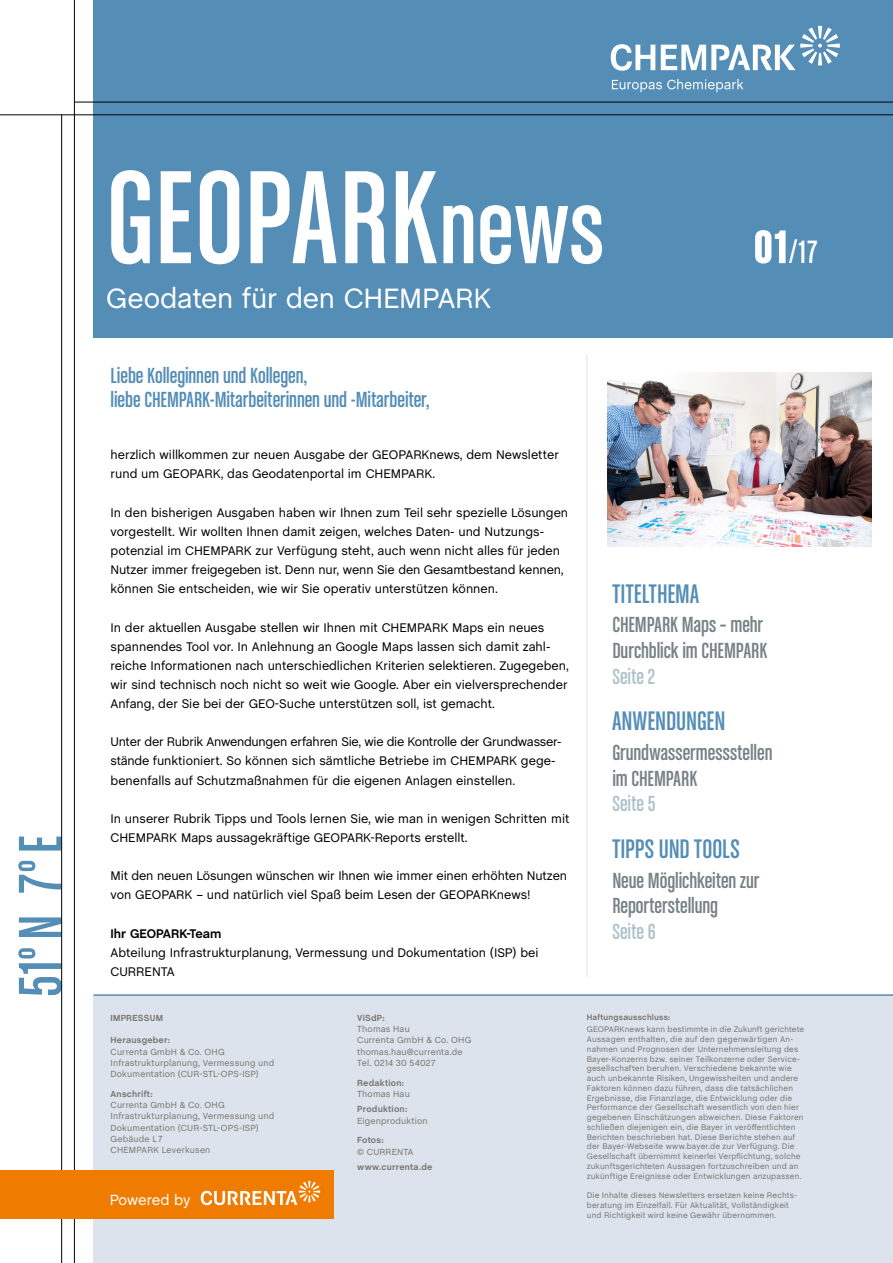
<style>
.page{position:relative;width:893px;height:1263px;background:#fff}
.page>*{position:absolute;margin:0;border:0;box-sizing:border-box;transform-origin:0 0}
.t1{font:condensed 141px "Chalet";letter-spacing:.005em;color:#fff}
.t2{font:condensed 34.35px "Chalet";color:#fff}
.t3{font:condensed 28.5px "Chalet";color:#548db6}
.t4{font:28.5px "Chalet";letter-spacing:-.01em;color:#fff}
.t5{font:condensed 23.25px/25.5px "Chalet";color:#778186}
.t6{font:condensed 23.25px/23.9px "Chalet";letter-spacing:-.005em;color:#548db6}
.t7{font:condensed 23.25px "Chalet";letter-spacing:.005em;color:#aec2ce}
.t8{font:15px "Chalet";letter-spacing:-.005em;color:#fff}
.t9{font:12.75px/19.2px "Chalet";color:#000}
.t10{font:700 12.75px "Chalet";color:#000}
.t11{font:9px/11.2px "Chalet";letter-spacing:.02em;color:#7a7670}
.t12{font:700 9px "Chalet";letter-spacing:.025em;color:#7a7670}
.t13{font:8.25px/9.8px "Chalet";letter-spacing:.02em;color:#7a7670}
.t14{font:700 8.25px "Chalet";letter-spacing:.025em;color:#7a7670}
.s1{font-size:111px}
.s2{font-weight:700;font-size:50.1px}
</style>
<div class="page">
<svg style="left:18px;top:948px;width:43px;height:47px"></svg>
<svg style="left:19px;top:917px;width:42px;height:20px"></svg>
<svg style="left:18px;top:861px;width:43px;height:32px"></svg>
<svg style="left:19px;top:836px;width:42px;height:14px"></svg>
<div style="left:94px;top:0;width:799px;height:338px;background:#548db6"></div>
<div style="left:94px;top:995px;width:799px;height:268px;background:#dce3ec"></div>
<svg style="left:611px;top:44px;width:44px;height:27px"></svg>
<svg style="left:661px;top:26px;width:179px;height:44px"></svg>
<svg style="left:612px;top:79px;width:131px;height:13px"></svg>
<hr style="left:0;top:115px;width:893px;height:1px;background:#000">
<hr style="left:74px;top:102px;width:819px;height:1px;background:#000">
<hr style="left:74px;top:0;width:1px;height:1263px;background:#000">
<hr style="left:61px;top:115px;width:1px;height:1148px;background:#000">
<div style="left:0;top:1170px;width:334px;height:49px;background:#ef7c00"></div>
<svg style="left:201px;top:1181px;width:119px;height:24px"></svg>
<hr style="left:94px;top:994px;width:799px;height:2px;background:#548db6">
<hr style="left:587px;top:355px;width:1px;height:622px;background:#dce3ec">
<img style="left:607px;top:372px;width:265px;height:175px">
<h1 class="t1" style="left:106px;top:140px;width:499px">GEOPARK<span class="s1">news</span></h1>
<h3 class="t4" style="left:106px;top:276px;width:387px">Geodaten für den CHEMPARK</h3>
<h2 class="t2" style="left:754px;top:233px;width:65px"><span class="s2">01</span>/17</h2>
<h3 class="t6" style="left:111px;top:363px;width:321px">Liebe Kolleginnen und Kollegen,<br>liebe CHEMPARK-Mitarbeiterinnen und -Mitarbeiter,</h3>
<p class="t9" style="left:111px;top:444px;width:450px">herzlich willkommen zur neuen Ausgabe der GEOPARKnews, dem Newsletter rund um GEOPARK, das Geodatenportal im CHEMPARK.</p>
<p class="t9" style="left:111px;top:502px;width:459px">In den bisherigen Ausgaben haben wir Ihnen zum Teil sehr spezielle Lösungen vorgestellt. Wir wollten Ihnen damit zeigen, welches Daten- und Nutzungs‑ potenzial im CHEMPARK zur Verfügung steht, auch wenn nicht alles für jeden Nutzer immer freigegeben ist. Denn nur, wenn Sie den Gesamtbestand kennen, können Sie entscheiden, wie wir Sie operativ unterstützen können.</p>
<p class="t9" style="left:111px;top:616px;width:460px">In der aktuellen Ausgabe stellen wir Ihnen mit CHEMPARK Maps ein neues spannendes Tool vor. In Anlehnung an Google Maps lassen sich damit zahl‑ reiche Informationen nach unterschiedlichen Kriterien selektieren. Zugegeben, wir sind technisch noch nicht so weit wie Google. Aber ein vielversprechender Anfang, der Sie bei der GEO-Suche unterstützen soll, ist gemacht.</p>
<p class="t9" style="left:111px;top:731px;width:452px">Unter der Rubrik Anwendungen erfahren Sie, wie die Kontrolle der Grundwasser&shy;stände funktioniert. So können sich sämtliche Betriebe im CHEMPARK gege&shy;benenfalls auf Schutzmaßnahmen für die eigenen Anlagen einstellen.</p>
<p class="t9" style="left:111px;top:808px;width:460px">In unserer Rubrik Tipps und Tools lernen Sie, wie man in wenigen Schritten mit<br>CHEMPARK Maps aussagekräftige GEOPARK-Reports erstellt.</p>
<p class="t9" style="left:111px;top:865px;width:458px">Mit den neuen Lösungen wünschen wir Ihnen wie immer einen erhöhten Nutzen von GEOPARK – und natürlich viel Spaß beim Lesen der GEOPARKnews!</p>
<p class="t10" style="left:111px;top:926px;width:112px">Ihr GEOPARK-Team</p>
<p class="t9" style="left:111px;top:942px;width:429px">Abteilung Infrastrukturplanung, Vermessung und Dokumentation (ISP) bei<br>CURRENTA</p>
<h3 class="t3" style="left:612px;top:578px;width:88px">TITELTHEMA</h3>
<h3 class="t5" style="left:612px;top:612px;width:156px">CHEMPARK Maps – mehr<br>Durchblick im CHEMPARK</h3>
<h3 class="t7" style="left:612px;top:663px;width:44px">Seite 2</h3>
<h3 class="t3" style="left:612px;top:705px;width:115px">ANWENDUNGEN</h3>
<h3 class="t5" style="left:612px;top:739px;width:162px">Grundwassermessstellen im CHEMPARK</h3>
<h3 class="t7" style="left:612px;top:791px;width:45px">Seite 5</h3>
<h3 class="t3" style="left:612px;top:833px;width:129px">TIPPS UND TOOLS</h3>
<h3 class="t5" style="left:612px;top:867px;width:148px">Neue Möglichkeiten zur<br>Reporterstellung</h3>
<h3 class="t7" style="left:612px;top:919px;width:45px">Seite 6</h3>
<p class="t12" style="left:111px;top:1012px;width:54px">IMPRESSUM</p>
<p class="t12" style="left:111px;top:1035px;width:61px">Herausgeber:</p>
<p class="t11" style="left:111px;top:1045px;width:165px">Currenta GmbH &amp; Co. OHG<br>Infrastrukturplanung, Vermessung und<br>Dokumentation (CUR-STL-OPS-ISP)</p>
<p class="t12" style="left:111px;top:1088px;width:44px">Anschrift:</p>
<p class="t11" style="left:111px;top:1099px;width:165px">Currenta GmbH &amp; Co. OHG<br>Infrastrukturplanung, Vermessung und<br>Dokumentation (CUR-STL-OPS-ISP)<br>Gebäude L7<br>CHEMPARK Leverkusen</p>
<p class="t8" style="left:110px;top:1188px;width:82px">Powered by</p>
<p class="t12" style="left:357px;top:1012px;width:29px">ViSdP:</p>
<p class="t11" style="left:357px;top:1023px;width:116px">Thomas Hau<br>Currenta GmbH &amp; Co. OHG thomas.hau@currenta.de<br>Tel. 0214 30 54027</p>
<p class="t12" style="left:357px;top:1077px;width:48px">Redaktion:</p>
<p class="t11" style="left:357px;top:1087px;width:54px">Thomas Hau</p>
<p class="t12" style="left:357px;top:1104px;width:52px">Produktion:</p>
<p class="t11" style="left:357px;top:1114px;width:72px">Eigenproduktion</p>
<p class="t12" style="left:357px;top:1135px;width:28px">Fotos:</p>
<p class="t11" style="left:357px;top:1145px;width:58px">© CURRENTA</p>
<p class="t12" style="left:357px;top:1162px;width:77px">www.currenta.de</p>
<p class="t14" style="left:587px;top:1013px;width:85px">Haftungsausschluss:</p>
<p class="t13" style="left:587px;top:1024px;width:219px">GEOPARKnews kann bestimmte in die Zukunft gerichtete Aussagen enthalten, die auf den gegenwärtigen An&shy;nahmen und Prognosen der Unternehmensleitung des Bayer-Konzerns bzw. seiner Teilkonzerne oder Service&shy;gesellschaften beruhen. Verschiedene bekannte wie auch unbekannte Risiken, Ungewissheiten und andere Faktoren können dazu führen, dass die tatsächlichen Ergebnisse, die Finanzlage, die Entwicklung oder die Performance der Gesellschaft wesentlich von den hier gegebenen Einschätzungen abweichen. Diese Faktoren schließen diejenigen ein, die Bayer in veröffentlichten Berichten beschrieben hat. Diese Berichte stehen auf der Bayer-Webseite www.bayer.de zur Verfügung. Die Gesellschaft übernimmt keinerlei Verpflichtung, solche zukunftsgerichteten Aussagen fortzuschreiben und an zukünftige Ereignisse oder Entwicklungen anzupassen.</p>
<p class="t13" style="left:587px;top:1190px;width:212px">Die Inhalte dieses Newsletters ersetzen keine Rechts&shy;beratung im Einzelfall. Für Aktualität, Vollständigkeit und Richtigkeit wird keine Gewähr übernommen.</p>
</div>
